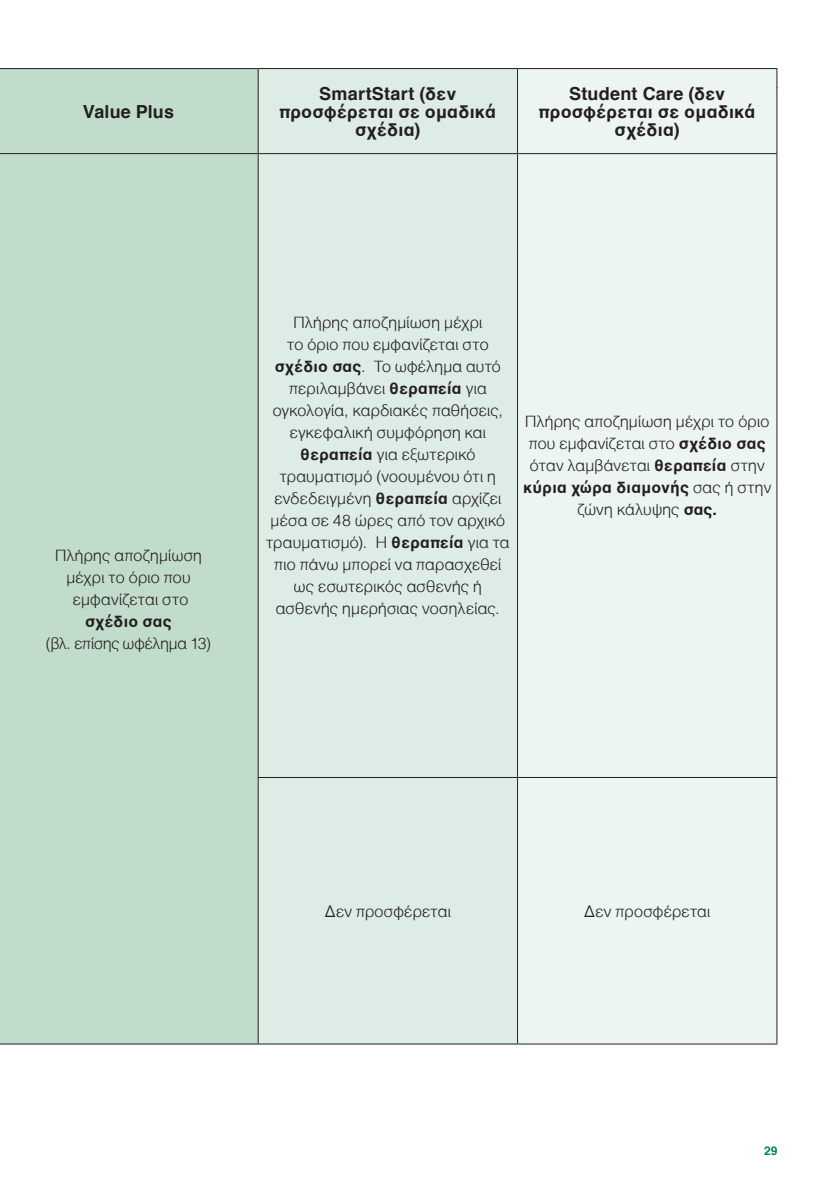
<style>
.page{position:relative;width:840px;height:1191px;background:#fff}
.page>*{position:absolute;margin:0;border:0;box-sizing:border-box;transform-origin:0 0}
.t1{font:700 18px/18px "Helvetica";letter-spacing:.01em;color:#231f20;text-align:center}
.t2{font:300 16px/22px "Helvetica";letter-spacing:.02em;color:#231f20;text-align:center}
.t3{font:300 16px "Helvetica";color:#231f20}
.t4{font:700 16px "Helvetica";letter-spacing:.015em;color:#231f20}
.t5{font:700 12px "Helvetica";color:#008348}
.s1{font-weight:700}
</style>
<div class="page">
<div style="left:0;top:69px;width:257px;height:974px;background:#c2dccc"></div>
<div style="left:258px;top:69px;width:258px;height:974px;background:#ddece4"></div>
<div style="left:517px;top:69px;width:259px;height:974px;background:#ecf5f0"></div>
<hr style="left:257px;top:69px;width:1px;height:84px;background:#231f20">
<hr style="left:516px;top:69px;width:1px;height:84px;background:#231f20">
<hr style="left:776px;top:69px;width:1px;height:84px;background:#231f20">
<hr style="left:0;top:153px;width:258px;height:1px;background:#231f20">
<hr style="left:258px;top:153px;width:259px;height:1px;background:#231f20">
<hr style="left:517px;top:153px;width:260px;height:1px;background:#231f20">
<hr style="left:516px;top:778px;width:1px;height:265px;background:#231f20">
<hr style="left:776px;top:778px;width:1px;height:265px;background:#231f20">
<hr style="left:0;top:68px;width:258px;height:1px;background:#231f20">
<hr style="left:258px;top:68px;width:259px;height:1px;background:#231f20">
<hr style="left:517px;top:68px;width:260px;height:1px;background:#231f20">
<hr style="left:0;top:1043px;width:258px;height:1px;background:#231f20">
<hr style="left:258px;top:1043px;width:259px;height:1px;background:#231f20">
<hr style="left:517px;top:1043px;width:260px;height:1px;background:#231f20">
<hr style="left:257px;top:778px;width:1px;height:265px;background:#231f20">
<hr style="left:257px;top:154px;width:1px;height:96px;background:#231f20">
<hr style="left:257px;top:250px;width:1px;height:527px;background:#231f20">
<hr style="left:257px;top:777px;width:260px;height:1px;background:#231f20">
<hr style="left:516px;top:154px;width:1px;height:96px;background:#231f20">
<hr style="left:776px;top:154px;width:1px;height:96px;background:#231f20">
<hr style="left:516px;top:250px;width:1px;height:527px;background:#231f20">
<hr style="left:776px;top:250px;width:1px;height:527px;background:#231f20">
<hr style="left:517px;top:777px;width:260px;height:1px;background:#231f20">
<p class="t1" style="left:83px;top:103px;width:93px">Value Plus</p>
<p class="t1" style="left:279px;top:85px;width:218px">SmartStart (δεν προσφέρεται σε ομαδικά σχέδια)</p>
<p class="t1" style="left:538px;top:85px;width:218px">Student Care (δεν προσφέρεται σε ομαδικά σχέδια)</p>
<p class="t2" style="left:55px;top:543px;width:148px">Πλήρης αποζημίωση μέχρι το όριο που εμφανίζεται στο</p>
<p class="t4" style="left:85px;top:608px;width:88px">σχέδιο σας</p>
<p class="t3" style="left:46px;top:629px;width:167px">(βλ. επίσης ωφέλημα 13)</p>
<p class="t2" style="left:266px;top:310px;width:244px">Πλήρης αποζημίωση μέχρι<br>το όριο που εμφανίζεται στο <span class="s1">σχέδιο σας</span>. Το ωφέλημα αυτό περιλαμβάνει <span class="s1">θεραπεία</span> για ογκολογία, καρδιακές παθήσεις, εγκεφαλική συμφόρηση και <span class="s1">θεραπεία</span> για εξωτερικό τραυματισμό (νοουμένου ότι η ενδεδειγμένη <span class="s1">θεραπεία</span> αρχίζει μέσα σε 48 ώρες από τον αρχικό τραυματισμό). Η <span class="s1">θεραπεία</span> για τα πιο πάνω μπορεί να παρασχεθεί ως εσωτερικός ασθενής ή ασθενής ημερήσιας νοσηλείας.</p>
<p class="t2" style="left:523px;top:409px;width:249px">Πλήρης αποζημίωση μέχρι το όριο που εμφανίζεται στο <span class="s1">σχέδιο σας </span>όταν λαμβάνεται <span class="s1">θεραπεία</span> στην <span class="s1">κύρια χώρα διαμονής</span> σας ή στην ζώνη κάλυψης <span class="s1">σας.</span></p>
<p class="t2" style="left:325px;top:898px;width:127px">Δεν προσφέρεται</p>
<p class="t2" style="left:584px;top:898px;width:127px">Δεν προσφέρεται</p>
<p class="t5" style="left:763px;top:1140px;width:15px">29</p>
</div>
